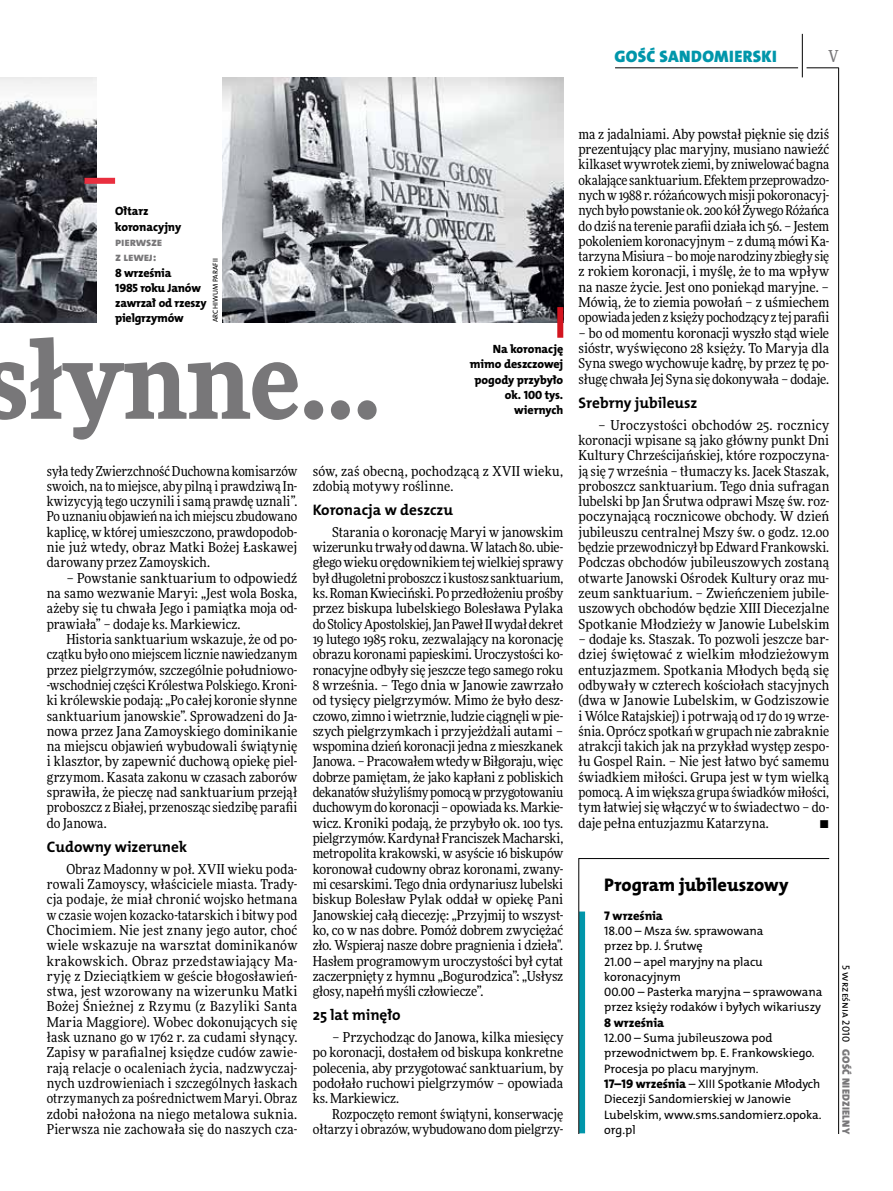
<style>
.page{position:relative;width:893px;height:1191px;background:#fff}
.page>*{position:absolute;margin:0;border:0;box-sizing:border-box;transform-origin:0 0}
.t1{font:900 108px "Freeday Narrow";color:#787779}
.t2{font:18.3px "The Mix HP8 Ex Bld";color:#000}
.t3{font:16.65px "The Mix HP9 Blk";letter-spacing:.02em;color:#0096aa}
.t4{font:500 16.5px "Freeday Narrow";color:#787779;scale:.9 1}
.t5{font:15.3px "The Mix HP7 Bld";color:#000}
.t6{font:13.65px/15.3px "Freeday Narrow News";color:#000;text-align:justify}
.t7{font:12.6px "The Mix HP8 Ex Bld";letter-spacing:-.005em;color:#000}
.t8{font:12.3px/15.3px "The Mix HP5 Plain";letter-spacing:-.005em;color:#000}
.t9{font:12px/15.3px "The Mix HP8 Ex Bld";letter-spacing:-.015em;color:#000}
.t10{font:12px/15.3px "The Mix HP8 Ex Bld";color:#787779}
.t11{font:10.5px "The Mix HP9 Blk";letter-spacing:.025em;color:#787779}
.t12{font:10.5px "The Mix HP5 Plain";color:#000}
.t13{font:7.2px "The Mix HP5 Plain";color:#000}
.s1{font-family:"The Mix HP8 Ex Bld";font-size:12.6px}
</style>
<div class="page">
<hr style="left:806px;top:68px;width:33px;height:1px;background:#000">
<hr style="left:615px;top:68px;width:183px;height:1px;background:#000">
<hr style="left:838px;top:68px;width:1px;height:1066px;background:#000">
<hr style="left:802px;top:34px;width:1px;height:43px;background:#000">
<svg style="left:578px;top:858px;width:252px;height:276px"></svg>
<img style="left:222px;top:77px;width:341px;height:245px">
<img style="left:0;top:77px;width:96px;height:245px">
<div style="left:84px;top:178px;width:31px;height:6px;background:#e92f3f"></div>
<div style="left:557px;top:307px;width:6px;height:31px;background:#d3151f"></div>
<p class="t3" style="left:615px;top:46px;width:164px">GOŚĆ SANDOMIERSKI</p>
<p class="t4" style="left:828px;top:46px;width:13px">V</p>
<p class="t9" style="left:115px;top:204px;width:68px">Ołtarz koronacyjny</p>
<p class="t10" style="left:115px;top:234px;width:49px">pierwsze z lewej:</p>
<p class="t9" style="left:115px;top:265px;width:93px">8 września<br>1985 roku Janów zawrzał od rzeszy pielgrzymów</p>
<p class="t13" style="left:211px;top:322px;width:66px;rotate:-90deg">Archiwum parafii</p>
<h1 class="t1" style="left:-17px;top:309px;width:399px">słynne…</h1>
<p class="t9" style="left:470px;top:341px;width:95px;text-align:right">Na koronację mimo deszczowej pogody przybyło ok. 100 tys. wiernych</p>
<p class="t6" style="left:47px;top:463px;width:252px">syła tedy Zwierzchność Duchowna komisarzów swoich, na to miejsce, aby pilną i prawdziwą In&shy;kwizycyją tego uczynili i samą prawdę uznali”.<br>Po uznaniu objawień na ich miejscu zbudowano kaplicę, w której umieszczono, prawdopodob&shy;nie już wtedy, obraz Matki Bożej Łaskawej darowany przez Zamoyskich.</p>
<p class="t6" style="left:47px;top:570px;width:252px;text-indent:20px">– Powstanie sanktuarium to odpowiedź na samo wezwanie Maryi: „Jest wola Boska, ażeby się tu chwała Jego i pamiątka moja od&shy;prawiała” – dodaje ks. Markiewicz.</p>
<p class="t6" style="left:47px;top:631px;width:252px;text-indent:20px">Historia sanktuarium wskazuje, że od po&shy;czątku było ono miejscem licznie nawiedzanym przez pielgrzymów, szczególnie południowo--wschodniej części Królestwa Polskiego. Kroni&shy;ki królewskie podają: „Po całej koronie słynne sanktuarium janowskie”. Sprowadzeni do Ja&shy;nowa przez Jana Zamoyskiego dominikanie na miejscu objawień wybudowali świątynię i klasztor, by zapewnić duchową opiekę piel&shy;grzymom. Kasata zakonu w czasach zaborów sprawiła, że pieczę nad sanktuarium przejął proboszcz z Białej, przenosząc siedzibę parafii do Janowa.</p>
<p class="t5" style="left:47px;top:837px;width:142px">Cudowny wizerunek</p>
<p class="t6" style="left:47px;top:861px;width:252px;text-indent:20px">Obraz Madonny w poł. XVII wieku poda&shy;rowali Zamoyscy, właściciele miasta. Trady&shy;cja podaje, że miał chronić wojsko hetmana w czasie wojen kozacko-tatarskich i bitwy pod Chocimiem. Nie jest znany jego autor, choć wiele wskazuje na warsztat dominikanów krakowskich. Obraz przedstawiający Ma&shy;ryję z Dzieciątkiem w geście błogosławień&shy;stwa, jest wzorowany na wizerunku Matki Bożej Śnieżnej z Rzymu (z Bazyliki Santa Maria Maggiore). Wobec dokonujących się łask uznano go w 1762 r. za cudami słynący.<br>Zapisy w parafialnej księdze cudów zawie&shy;rają relacje o ocaleniach życia, nadzwyczaj&shy;nych uzdrowieniach i szczególnych łaskach otrzymanych za pośrednictwem Maryi. Obraz zdobi nałożona na niego metalowa suknia.<br>Pierwsza nie zachowała się do naszych cza-</p>
<p class="t6" style="left:313px;top:463px;width:252px">sów, zaś obecną, pochodzącą z XVII wieku, zdobią motywy roślinne.</p>
<p class="t5" style="left:313px;top:500px;width:142px">Koronacja w deszczu</p>
<p class="t6" style="left:313px;top:524px;width:252px;text-indent:20px">Starania o koronację Maryi w janowskim wizerunku trwały od dawna. W latach 80. ubie&shy;głego wieku orędownikiem tej wielkiej sprawy był długoletni proboszcz i kustosz sanktuarium, ks. Roman Kwieciński. Po przedłożeniu prośby przez biskupa lubelskiego Bolesława Pylaka do Stolicy Apostolskiej, Jan Paweł II wydał dekret 19 lutego 1985 roku, zezwalający na koronację obrazu koronami papieskimi. Uroczystości ko&shy;ronacyjne odbyły się jeszcze tego samego roku 8 września. – Tego dnia w Janowie zawrzało od tysięcy pielgrzymów. Mimo że było desz&shy;czowo, zimno i wietrznie, ludzie ciągnęli w pie&shy;szych pielgrzymkach i przyjeżdżali autami – wspomina dzień koronacji jedna z mieszkanek Janowa. – Pracowałem wtedy w Biłgoraju, więc dobrze pamiętam, że jako kapłani z pobliskich dekanatów służyliśmy pomocą w przygotowaniu duchowym do koronacji – opowiada ks. Markie&shy;wicz. Kroniki podają, że przybyło ok. 100 tys. pielgrzymów. Kardynał Franciszek Macharski, metropolita krakowski, w asyście 16 biskupów koronował cudowny obraz koronami, zwany&shy;mi cesarskimi. Tego dnia ordynariusz lubelski biskup Bolesław Pylak oddał w opiekę Pani Janowskiej całą diecezję: „Przyjmij to wszyst&shy;ko, co w nas dobre. Pomóż dobrem zwyciężać zło. Wspieraj nasze dobre pragnienia i dzieła".<br>Hasłem programowym uroczystości był cytat zaczerpnięty z hymnu „Bogurodzica”: „Usłysz głosy, napełń myśli człowiecze”.</p>
<p class="t5" style="left:313px;top:1005px;width:89px">25 lat minęło</p>
<p class="t6" style="left:313px;top:1029px;width:252px;text-indent:20px">– Przychodząc do Janowa, kilka miesięcy po koronacji, dostałem od biskupa konkretne polecenia, aby przygotować sanktuarium, by podołało ruchowi pielgrzymów – opowiada ks. Markiewicz.</p>
<p class="t6" style="left:313px;top:1106px;width:252px;text-align:right">Rozpoczęto remont świątyni, konserwację ołtarzy i obrazów, wybudowano dom pielgrzy-</p>
<p class="t6" style="left:579px;top:126px;width:252px">ma z jadalniami. Aby powstał pięknie się dziś prezentujący plac maryjny, musiano nawieźć kilkaset wywrotek ziemi, by zniwelować bagna okalające sanktuarium. Efektem przeprowadzo&shy;nych w 1988 r. różańcowych misji pokoronacyj&shy;nych było powstanie ok. 200 kół Żywego Różańca do dziś na terenie parafii działa ich 56. – Jestem pokoleniem koronacyjnym – z dumą mówi Ka&shy;tarzyna Misiura – bo moje narodziny zbiegły się z rokiem koronacji, i myślę, że to ma wpływ na nasze życie. Jest ono poniekąd maryjne. – Mówią, że to ziemia powołań – z uśmiechem opowiada jeden z księży pochodzący z tej parafii</p>
<p class="t6" style="left:579px;top:325px;width:252px">– bo od momentu koronacji wyszło stąd wiele sióstr, wyświęcono 28 księży. To Maryja dla Syna swego wychowuje kadrę, by przez tę po&shy;sługę chwała Jej Syna się dokonywała – dodaje.</p>
<p class="t5" style="left:579px;top:393px;width:120px">Srebrny jubileusz</p>
<p class="t6" style="left:579px;top:417px;width:252px;text-indent:20px">– Uroczystości obchodów 25. rocznicy koronacji wpisane są jako główny punkt Dni Kultury Chrześcijańskiej, które rozpoczyna&shy;ją się 7 września – tłumaczy ks. Jacek Staszak, proboszcz sanktuarium. Tego dnia sufragan lubelski bp Jan Śrutwa odprawi Mszę św. roz&shy;poczynającą rocznicowe obchody. W dzień jubileuszu centralnej Mszy św. o godz. 12.00 będzie przewodniczył bp Edward Frankowski.<br>Podczas obchodów jubileuszowych zostaną otwarte Janowski Ośrodek Kultury oraz mu&shy;zeum sanktuarium. – Zwieńczeniem jubile&shy;uszowych obchodów będzie XIII Diecezjalne Spotkanie Młodzieży w Janowie Lubelskim</p>
<p class="t6" style="left:579px;top:631px;width:252px">– dodaje ks. Staszak. To pozwoli jeszcze bar&shy;dziej świętować z wielkim młodzieżowym entuzjazmem. Spotkania Młodych będą się odbywały w czterech kościołach stacyjnych (dwa w Janowie Lubelskim, w Godziszowie i Wólce Ratajskiej) i potrwają od 17 do 19 wrze&shy;śnia. Oprócz spotkań w grupach nie zabraknie atrakcji takich jak na przykład występ zespo&shy;łu Gospel Rain. – Nie jest łatwo być samemu świadkiem miłości. Grupa jest w tym wielką pomocą. A im większa grupa świadków miłości, tym łatwiej się włączyć w to świadectwo – do&shy;daje pełna entuzjazmu Katarzyna.</p>
<p class="t6" style="left:819px;top:815px;width:11px">•</p>
<h2 class="t2" style="left:604px;top:873px;width:186px">Program jubileuszowy</h2>
<p class="t7" style="left:604px;top:907px;width:60px">7 września</p>
<p class="t8" style="left:604px;top:923px;width:220px">18.00 – Msza św. sprawowana<br>przez bp. J. Śrutwę<br>21.00 – apel maryjny na placu koronacyjnym<br>00.00 – Pasterka maryjna – sprawowana przez księży rodaków i byłych wikariuszy</p>
<p class="t7" style="left:604px;top:1014px;width:62px">8 września</p>
<p class="t8" style="left:604px;top:1030px;width:219px">12.00 – Suma jubileuszowa pod przewodnictwem bp. E. Frankowskiego.<br>Procesja po placu maryjnym.<br><span class="s1">17–19 września</span> – XIII Spotkanie Młodych<br>Diecezji Sandomierskiej w Janowie<br>Lubelskim, www.sms.sandomierz.opoka. org.pl</p>
<p class="t12" style="left:853px;top:965px;width:79px;rotate:90deg">5 września 2010</p>
<p class="t11" style="left:853px;top:1049px;width:86px;rotate:90deg">GOŚĆ NIEDZIELNY</p>
</div>
